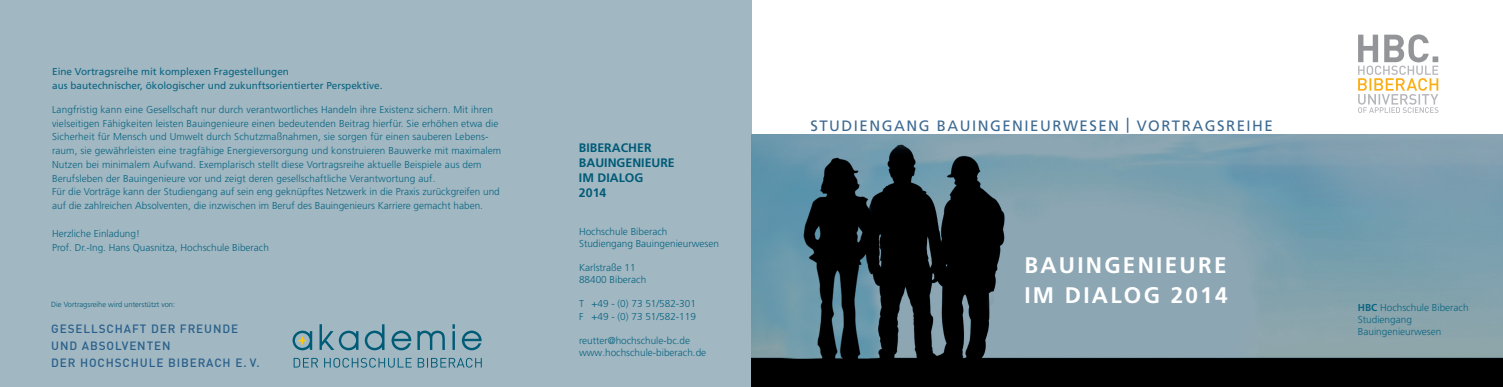
<style>
.page{position:relative;width:1503px;height:387px;background:#fff}
.page>*{position:absolute;margin:0;border:0;box-sizing:border-box;transform-origin:0 0}
.t1{font:700 22.5px/30px "Frutiger LT Pro";letter-spacing:.1em;color:#fff}
.t2{font:15px "Frutiger LT Pro";letter-spacing:.1em;color:#3d6a92}
.t3{font:700 12.38px/14.8px "Frutiger LT Pro";color:#005b77}
.t4{font:500 11.75px/17.1px "DIN Offc";letter-spacing:.075em;color:#285f8a}
.t5{font:300 10px/13.8px "Frutiger LT Pro";letter-spacing:.01em;color:#096581}
.t6{font:10px/13.8px "Frutiger LT Pro";color:#096581}
.t7{font:300 7.5px "Frutiger LT Pro";color:#005b77}
.s1{font-weight:700}
</style>
<div class="page">
<div style="left:0;top:0;width:751px;height:386px;background:#a1b7c2"></div>
<svg style="left:292px;top:330px;width:20px;height:20px"></svg>
<svg style="left:294px;top:357px;width:188px;height:10px"></svg>
<svg style="left:319px;top:324px;width:162px;height:26px"></svg>
<img style="left:751px;top:134px;width:751px;height:253px">
<svg style="left:1358px;top:34px;width:80px;height:79px"></svg>
<p class="t6" style="left:52px;top:65px;width:332px">Eine Vortragsreihe mit komplexen Fragestellungen<br>aus bautechnischer, ökologischer und zukunftsorientierter Perspektive.</p>
<p class="t5" style="left:52px;top:102px;width:450px">Langfristig kann eine Gesellschaft nur durch verantwortliches Handeln ihre Existenz sichern. Mit ihren vielseitigen Fähigkeiten leisten Bauingenieure einen bedeutenden Beitrag hierfür. Sie erhöhen etwa die Sicherheit für Mensch und Umwelt durch Schutzmaßnahmen, sie sorgen für einen sauberen Lebens&shy;raum, sie gewährleisten eine tragfähige Energieversorgung und konstruieren Bauwerke mit maximalem Nutzen bei minimalem Aufwand. Exemplarisch stellt diese Vortragsreihe aktuelle Beispiele aus dem Berufsleben der Bauingenieure vor und zeigt deren gesellschaftliche Verantwortung auf.<br>Für die Vorträge kann der Studiengang auf sein eng geknüpftes Netzwerk in die Praxis zurückgreifen und auf die zahlreichen Absolventen, die inzwischen im Beruf des Bauingenieurs Karriere gemacht haben.</p>
<p class="t5" style="left:52px;top:226px;width:218px">Herzliche Einladung!<br>Prof. Dr.-Ing. Hans Quasnitza, Hochschule Biberach</p>
<p class="t7" style="left:51px;top:300px;width:125px">Die Vortragsreihe wird unterstützt von:</p>
<p class="t4" style="left:51px;top:319px;width:210px">GESELLSCHAFT DER FREUNDE<br>UND ABSOLVENTEN<br>DER HOCHSCHULE BIBERACH E. V.</p>
<p class="t3" style="left:579px;top:140px;width:97px">BIBERACHER<br>BAUINGENIEURE<br>IM DIALOG<br>2014</p>
<p class="t5" style="left:579px;top:225px;width:142px;line-height:12px">Hochschule Biberach<br>Studiengang Bauingenieurwesen</p>
<p class="t5" style="left:579px;top:261px;width:69px;line-height:12px">Karlstraße 11<br>88400 Biberach</p>
<p class="t5" style="left:579px;top:297px;width:118px;line-height:12px">T +49 - (0) 73 51/582-301<br>F +49 - (0) 73 51/582-119</p>
<p class="t5" style="left:579px;top:333px;width:129px;line-height:12px">reutter@hochschule-bc.de www.hochschule-biberach.de</p>
<h2 class="t2" style="left:810px;top:117px;width:464px">STUDIENGANG BAUINGENIEURWESEN | VORTRAGSREIHE</h2>
<h1 class="t1" style="left:1024px;top:250px;width:205px">BAUINGENIEURE<br>IM DIALOG 2014</h1>
<p class="t5" style="left:1357px;top:301px;width:112px;line-height:12px"><span class="s1">HBC</span> Hochschule Biberach<br>Studiengang<br>Bauingenieurwesen</p>
</div>
